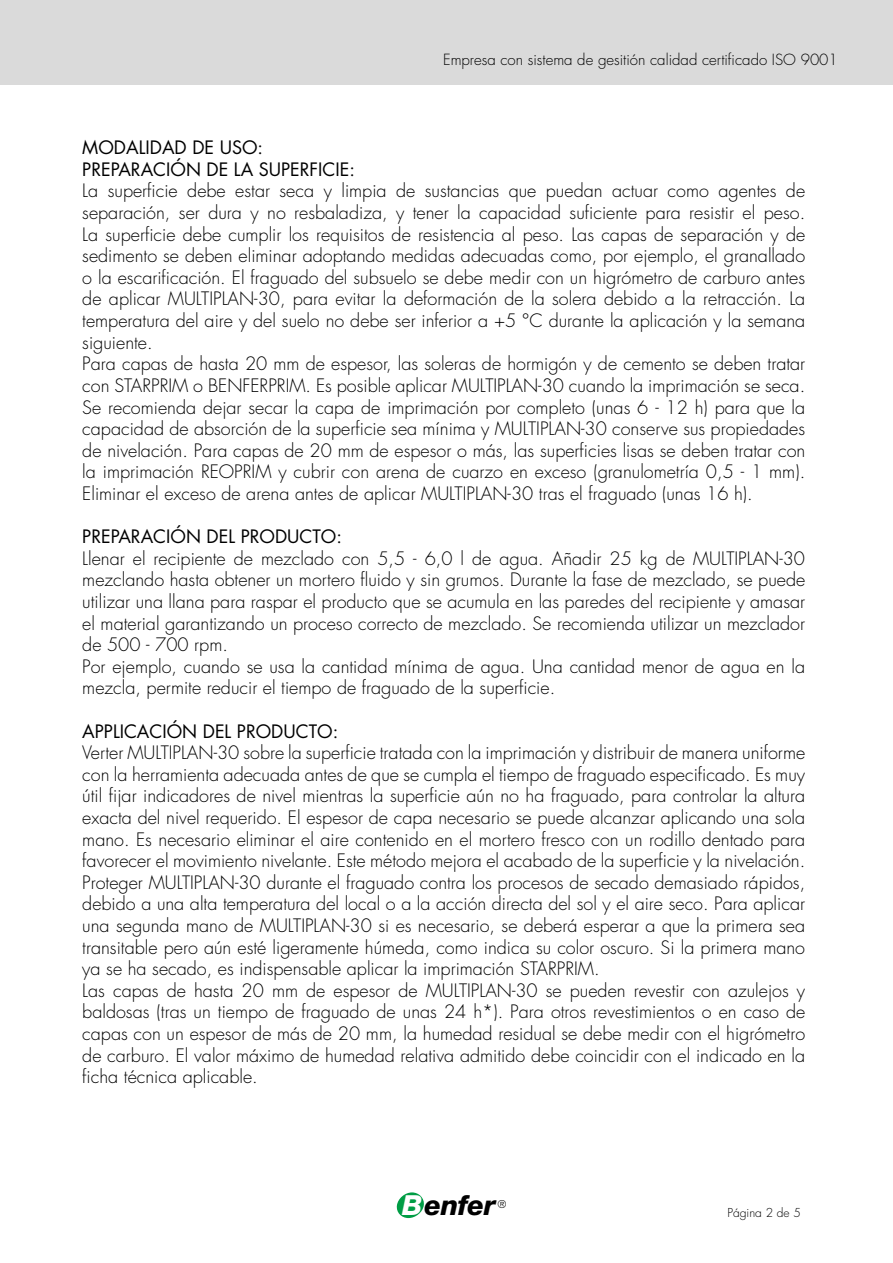
<style>
.page{position:relative;width:893px;height:1263px;background:#fff}
.page>*{position:absolute;margin:0;border:0;box-sizing:border-box;transform-origin:0 0}
.t1{font:italic 800 27.6px "Helvetica Neue";letter-spacing:-.02em;color:#000}
.t2{font:300 18px/21.6px "Futura";color:#000}
.t3{font:18px/21.6px "Futura CE";color:#000}
.t4{font:300 15px "Futura";color:#000}
.t5{font:300 12px "Futura";color:#000}
.t6{font:300 10.5px "Futura";color:#000}
.s1{color:#fff}
</style>
<div class="page">
<svg style="left:396px;top:1192px;width:28px;height:26px"></svg>
<div style="left:0;top:0;width:892px;height:85px;background:#dadada"></div>
<hr style="left:892px;top:0;width:1px;height:85px;background:#dadada">
<p class="t4" style="left:443px;top:50px;width:396px">Empresa con sistema de gesitión calidad certificado ISO 9001</p>
<p class="t3" style="left:82px;top:137px;width:274px">MODALIDAD DE USO:<br>PREPARACIÓN DE LA SUPERFICIE:</p>
<p class="t2" style="left:82px;top:181px;width:724px">La superficie debe estar seca y limpia de sustancias que puedan actuar como agentes de separación, ser dura y no resbaladiza, y tener la capacidad suficiente para resistir el peso.<br>La superficie debe cumplir los requisitos de resistencia al peso. Las capas de separación y de sedimento se deben eliminar adoptando medidas adecuadas como, por ejemplo, el granallado o la escarificación. El fraguado del subsuelo se debe medir con un higrómetro de carburo antes de aplicar MULTIPLAN-30, para evitar la deformación de la solera debido a la retracción. La temperatura del aire y del suelo no debe ser inferior a +5 °C durante la aplicación y la semana siguiente.<br>Para capas de hasta 20 mm de espesor, las soleras de hormigón y de cemento se deben tratar con STARPRIM o BENFERPRIM. Es posible aplicar MULTIPLAN-30 cuando la imprimación se seca.<br>Se recomienda dejar secar la capa de imprimación por completo (unas 6 - 12 h) para que la capacidad de absorción de la superficie sea mínima y MULTIPLAN-30 conserve sus propiedades de nivelación. Para capas de 20 mm de espesor o más, las superficies lisas se deben tratar con la imprimación REOPRIM y cubrir con arena de cuarzo en exceso (granulometría 0,5 - 1 mm).<br>Eliminar el exceso de arena antes de aplicar MULTIPLAN-30 tras el fraguado (unas 16 h).</p>
<p class="t3" style="left:82px;top:526px;width:261px">PREPARACIÓN DEL PRODUCTO:</p>
<p class="t2" style="left:82px;top:548px;width:724px">Llenar el recipiente de mezclado con 5,5 - 6,0 l de agua. Añadir 25 kg de MULTIPLAN-30 mezclando hasta obtener un mortero fluido y sin grumos. Durante la fase de mezclado, se puede utilizar una llana para raspar el producto que se acumula en las paredes del recipiente y amasar el material garantizando un proceso correcto de mezclado. Se recomienda utilizar un mezclador de 500 - 700 rpm.<br>Por ejemplo, cuando se usa la cantidad mínima de agua. Una cantidad menor de agua en la mezcla, permite reducir el tiempo de fraguado de la superficie.</p>
<p class="t3" style="left:82px;top:720px;width:257px">APPLICACIÓN DEL PRODUCTO:</p>
<p class="t2" style="left:82px;top:742px;width:724px">Verter MULTIPLAN-30 sobre la superficie tratada con la imprimación y distribuir de manera uniforme con la herramienta adecuada antes de que se cumpla el tiempo de fraguado especificado. Es muy útil fijar indicadores de nivel mientras la superficie aún no ha fraguado, para controlar la altura exacta del nivel requerido. El espesor de capa necesario se puede alcanzar aplicando una sola mano. Es necesario eliminar el aire contenido en el mortero fresco con un rodillo dentado para favorecer el movimiento nivelante. Este método mejora el acabado de la superficie y la nivelación.<br>Proteger MULTIPLAN-30 durante el fraguado contra los procesos de secado demasiado rápidos, debido a una alta temperatura del local o a la acción directa del sol y el aire seco. Para aplicar una segunda mano de MULTIPLAN-30 si es necesario, se deberá esperar a que la primera sea transitable pero aún esté ligeramente húmeda, como indica su color oscuro. Si la primera mano ya se ha secado, es indispensable aplicar la imprimación STARPRIM.<br>Las capas de hasta 20 mm de espesor de MULTIPLAN-30 se pueden revestir con azulejos y baldosas (tras un tiempo de fraguado de unas 24 h*). Para otros revestimientos o en caso de capas con un espesor de más de 20 mm, la humedad residual se debe medir con el higrómetro de carburo. El valor máximo de humedad relativa admitido debe coincidir con el indicado en la ficha técnica aplicable.</p>
<h1 class="t1" style="left:402px;top:1189px;width:95px"><span class="s1">B</span>enfer</h1>
<p class="t6" style="left:498px;top:1198px;width:10px">®</p>
<p class="t5" style="left:727px;top:1205px;width:75px">Página 2 de 5</p>
</div>
